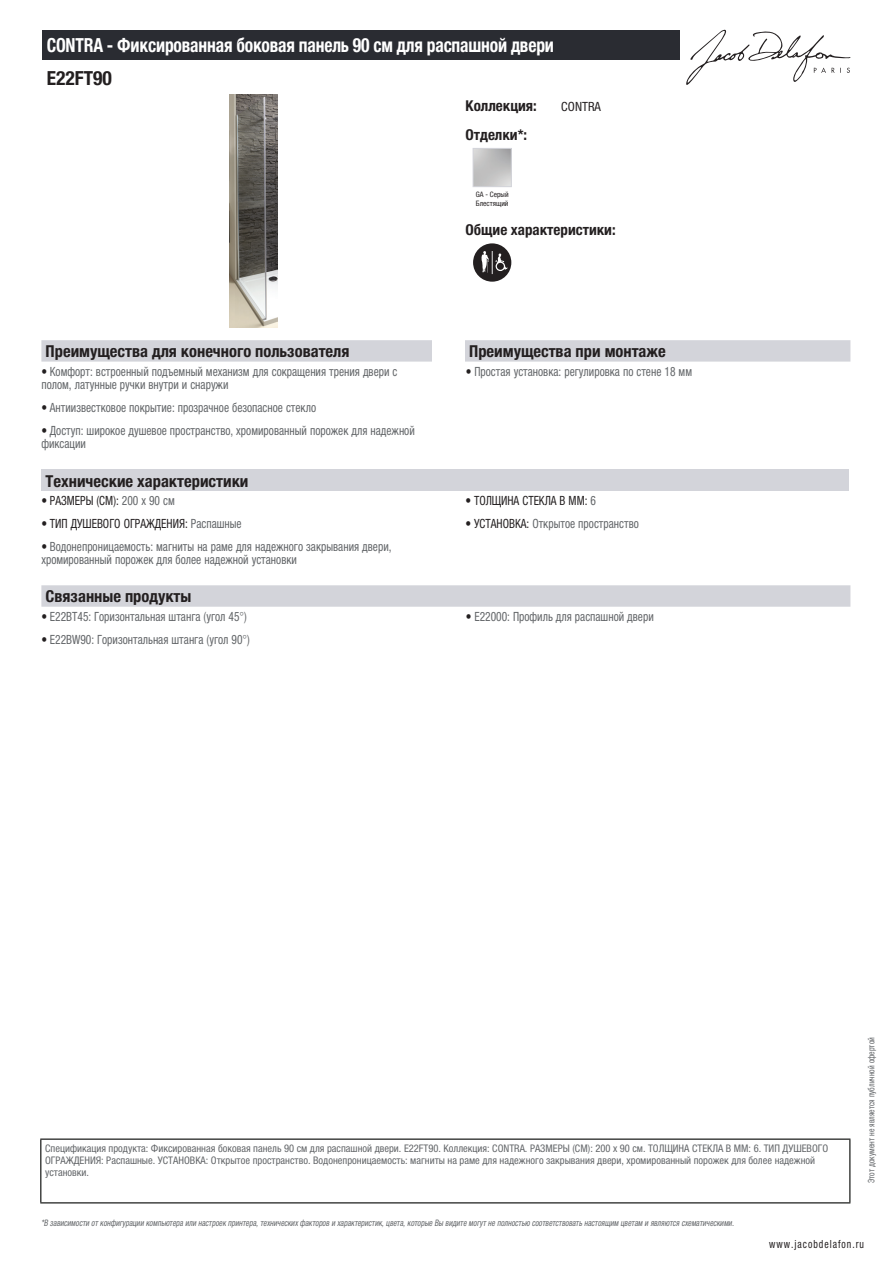
<style>
.page{position:relative;width:893px;height:1263px;background:#fff}
.page>*{position:absolute;margin:0;border:0;box-sizing:border-box;transform-origin:0 0}
.t1{font:700 condensed 19.5px "Helvetica Neue LTCYR";letter-spacing:-.01em;color:#fff;scale:.9 1}
.t2{font:700 condensed 19.5px "Helvetica Neue LTCYR";color:#231f20}
.t3{font:700 condensed 16.5px "Helvetica Neue LTCYR";color:#231f20}
.t4{font:700 condensed 15px "Helvetica Neue LTCYR";color:#231f20}
.t5{font:condensed 12.75px/13.5px "Helvetica Neue LTCYR";color:#626568;scale:.9 1}
.t6{font:condensed 12.75px "Helvetica Neue LTCYR";color:#231f20;scale:.9 1}
.t7{font:condensed 12.75px "Helvetica Neue LTCYR";color:#231f20}
.t8{font:condensed 11.25px "Helvetica Neue LTCYR";letter-spacing:.1em;color:#231f20;scale:.87 1}
.t9{font:condensed 10.5px/12px "Helvetica Neue LTCYR";color:#626568}
.t10{font:italic condensed 9px "Helvetica Neue LTCYR";color:#626568;scale:.87 1}
.t11{font:condensed 9px "Helvetica Neue LTCYR";color:#626568;scale:.87 1}
.t12{font:condensed 7.5px/9px "Helvetica Neue LTCYR";color:#231f20}
.s1{color:#231f20}
.s2{color:#626568}
</style>
<div class="page">
<svg style="left:686px;top:30px;width:164px;height:55px"></svg>
<img style="left:229px;top:95px;width:49px;height:232px">
<div style="left:473px;top:148px;width:39px;height:39px;border:1px solid #d3d4da"></div>
<svg style="left:473px;top:243px;width:38px;height:39px"></svg>
<div style="left:41px;top:340px;width:809px;height:22px;background:#d3d4da"></div>
<div style="left:432px;top:340px;width:33px;height:22px;background:#fff"></div>
<div style="left:41px;top:469px;width:808px;height:22px;background:#d3d4da"></div>
<svg style="left:41px;top:585px;width:809px;height:22px"></svg>
<div style="left:43px;top:30px;width:637px;height:30px;background:#2a2c32"></div>
<hr style="left:40px;top:1138px;width:810px;height:2px;background:#040503">
<hr style="left:40px;top:1140px;width:1px;height:62px;background:#040503">
<hr style="left:849px;top:1140px;width:1px;height:62px;background:#040503">
<hr style="left:40px;top:1202px;width:810px;height:1px;background:#040503">
<h1 class="t1" style="left:47px;top:34px;width:565px">CONTRA - Фиксированная боковая панель 90 см для распашной двери</h1>
<h1 class="t2" style="left:47px;top:67px;width:67px">E22FT90</h1>
<p class="t4" style="left:466px;top:97px;width:73px">Коллекция:</p>
<p class="t7" style="left:561px;top:99px;width:41px">CONTRA</p>
<p class="t4" style="left:466px;top:126px;width:63px">Отделки*:</p>
<p class="t12" style="left:476px;top:190px;width:34px">GA - Серый<br>Блестящий</p>
<p class="t4" style="left:466px;top:221px;width:152px">Общие характеристики:</p>
<p class="t3" style="left:46px;top:342px;width:305px">Преимущества для конечного пользователя</p>
<p class="t3" style="left:469px;top:342px;width:198px">Преимущества при монтаже</p>
<p class="t5" style="left:41px;top:365px;width:397px"><span class="s1">•</span> Комфорт: встроенный подъемный механизм для сокращения трения двери с полом, латунные ручки внутри и снаружи</p>
<p class="t5" style="left:466px;top:365px;width:253px"><span class="s1">•</span> Простая установка: регулировка по стене 18 мм</p>
<p class="t5" style="left:41px;top:401px;width:307px"><span class="s1">•</span> Антиизвестковое покрытие: прозрачное безопасное стекло</p>
<p class="t5" style="left:41px;top:424px;width:416px"><span class="s1">•</span> Доступ: широкое душевое пространство, хромированный порожек для надежной фиксации</p>
<p class="t3" style="left:46px;top:472px;width:204px">Технические характеристики</p>
<p class="t6" style="left:41px;top:493px;width:150px">• РАЗМЕРЫ (СМ): <span class="s2">200 x 90 см</span></p>
<p class="t6" style="left:466px;top:493px;width:146px">• ТОЛЩИНА СТЕКЛА В ММ: <span class="s2">6</span></p>
<p class="t6" style="left:41px;top:516px;width:224px">• ТИП ДУШЕВОГО ОГРАЖДЕНИЯ: <span class="s2">Распашные</span></p>
<p class="t5" style="left:466px;top:517px;width:194px"><span class="s1">• УСТАНОВКА:</span> Открытое пространство</p>
<p class="t5" style="left:41px;top:539px;width:391px"><span class="s1">•</span> Водонепроницаемость: магниты на раме для надежного закрывания двери, хромированный порожек для более надежной установки</p>
<p class="t3" style="left:46px;top:587px;width:147px">Связанные продукты</p>
<p class="t5" style="left:41px;top:610px;width:230px"><span class="s1">•</span> E22BT45: Горизонтальная штанга (угол 45°)</p>
<p class="t5" style="left:466px;top:610px;width:210px"><span class="s1">•</span> E22000: Профиль для распашной двери</p>
<p class="t5" style="left:41px;top:632px;width:233px"><span class="s1">•</span> E22BW90: Горизонтальная штанга (угол 90°)</p>
<p class="t9" style="left:45px;top:1142px;width:785px">Спецификация продукта: Фиксированная боковая панель 90 см для распашной двери. E22FT90. Коллекция: CONTRA. РАЗМЕРЫ (СМ): 200 x 90 см. ТОЛЩИНА СТЕКЛА В ММ: 6. ТИП ДУШЕВОГО<br>ОГРАЖДЕНИЯ: Распашные. УСТАНОВКА: Открытое пространство. Водонепроницаемость: магниты на раме для надежного закрывания двери, хромированный порожек для более надежной установки.</p>
<p class="t10" style="left:41px;top:1218px;width:800px">*В зависимости отконфигурации компьютера или настроек принтера,техническихфакторов и характеристик,цвета,которые Вы видите могутне полностью соответствоватьнастоящим цветам и являются схематическими.</p>
<p class="t11" style="left:866px;top:1183px;width:169px;rotate:-90deg">Этот документ не является публичной офертой</p>
<p class="t8" style="left:769px;top:1237px;width:110px">www.jacobdelafon.ru</p>
</div>
